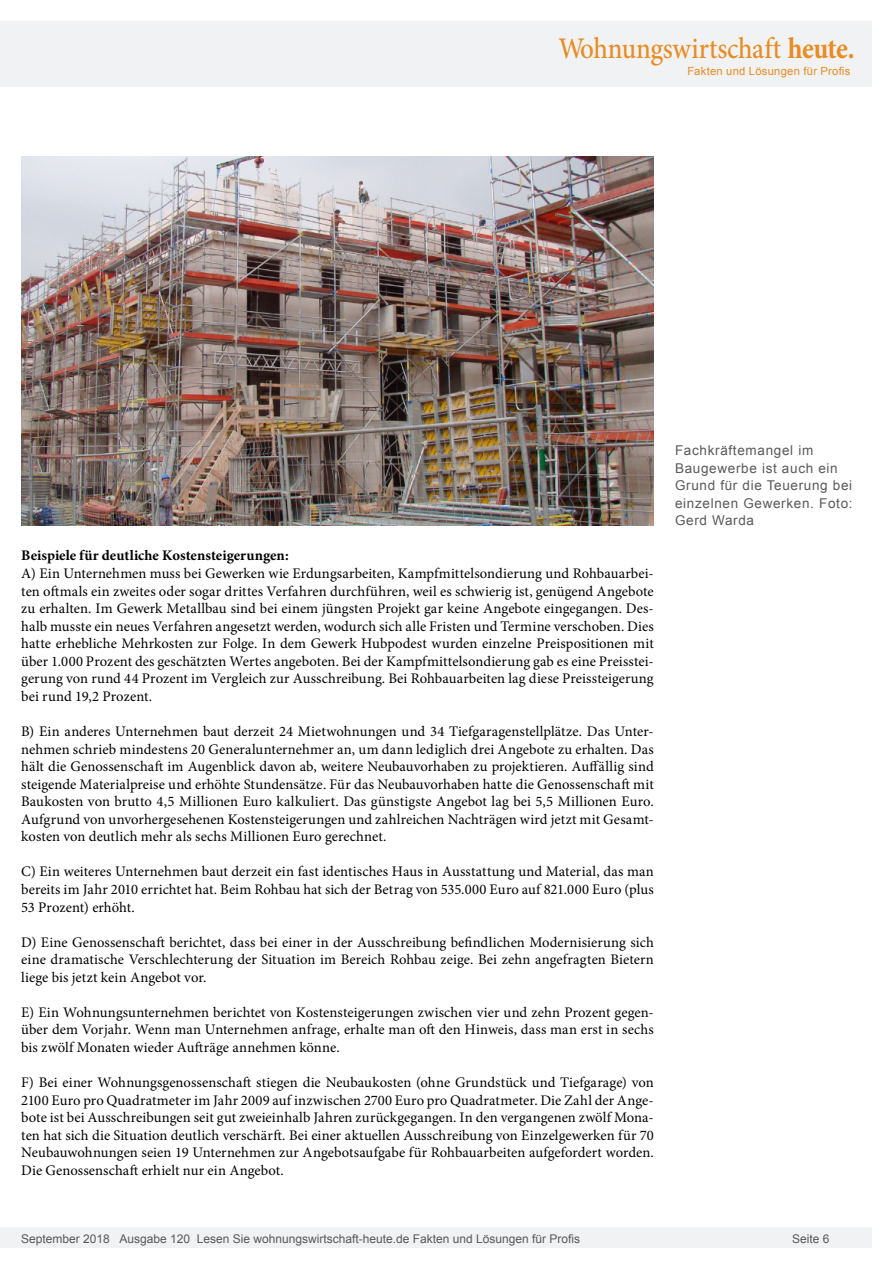
<style>
.page{position:relative;width:893px;height:1263px;background:#fff}
.page>*{position:absolute;margin:0;border:0;box-sizing:border-box;transform-origin:0 0}
.t1{font:500 30px "Minion Pro";letter-spacing:-.01em;color:#e88c24;scale:.9 1}
.Fließtext_erste_Zeil{font:14.7px/17.5px "Minion Pro";letter-spacing:.005em;color:#000;text-align:justify}
.AUTOR{font:700 14.7px "Minion Pro";color:#000}
.Bildunterschrift{font:13.5px/17.5px "Arial";letter-spacing:.05em;color:#595959}
.t2{font:12px "Arial";color:#595959}
.t3{font:11.25px "Arial";letter-spacing:.025em;color:#e88c24}
.s1{font-weight:700}
</style>
<div class="page">
<div style="left:0;top:1227px;width:872px;height:20px;background:#f1f2f3"></div>
<div style="left:0;top:21px;width:872px;height:66px;background:#f1f2f3"></div>
<img style="left:21px;top:157px;width:633px;height:368px">
<h1 class="t1" style="left:558px;top:28px;width:331px">Wohnungswirtschaft <span class="s1">heute.</span></h1>
<p class="t3" style="left:687px;top:63px;width:165px">Fakten und Lösungen für Profis</p>
<p class="AUTOR" style="left:21px;top:545px;width:269px">Beispiele für deutliche Kostensteigerungen:</p>
<p class="Fließtext_erste_Zeil" style="left:21px;top:565px;width:634px">A) Ein Unternehmen muss bei Gewerken wie Erdungsarbeiten, Kampfmittelsondierung und Rohbauarbei&shy;ten oftmals ein zweites oder sogar drittes Verfahren durchführen, weil es schwierig ist, genügend Angebote zu erhalten. Im Gewerk Metallbau sind bei einem jüngsten Projekt gar keine Angebote eingegangen. Des&shy;halb musste ein neues Verfahren angesetzt werden, wodurch sich alle Fristen und Termine verschoben. Dies hatte erhebliche Mehrkosten zur Folge. In dem Gewerk Hubpodest wurden einzelne Preispositionen mit über 1.000 Prozent des geschätzten Wertes angeboten. Bei der Kampfmittelsondierung gab es eine Preisstei&shy;gerung von rund 44 Prozent im Vergleich zur Ausschreibung. Bei Rohbauarbeiten lag diese Preissteigerung bei rund 19,2 Prozent.</p>
<p class="Fließtext_erste_Zeil" style="left:21px;top:723px;width:634px">B) Ein anderes Unternehmen baut derzeit 24 Mietwohnungen und 34 Tiefgaragenstellplätze. Das Unter&shy;nehmen schrieb mindestens 20 Generalunternehmer an, um dann lediglich drei Angebote zu erhalten. Das hält die Genossenschaft im Augenblick davon ab, weitere Neubauvorhaben zu projektieren. Auffällig sind steigende Materialpreise und erhöhte Stundensätze. Für das Neubauvorhaben hatte die Genossenschaft mit Baukosten von brutto 4,5 Millionen Euro kalkuliert. Das günstigste Angebot lag bei 5,5 Millionen Euro.<br>Aufgrund von unvorhergesehenen Kostensteigerungen und zahlreichen Nachträgen wird jetzt mit Gesamt&shy;kosten von deutlich mehr als sechs Millionen Euro gerechnet.</p>
<p class="Fließtext_erste_Zeil" style="left:21px;top:863px;width:634px">C) Ein weiteres Unternehmen baut derzeit ein fast identisches Haus in Ausstattung und Material, das man bereits im Jahr 2010 errichtet hat. Beim Rohbau hat sich der Betrag von 535.000 Euro auf 821.000 Euro (plus 53 Prozent) erhöht.</p>
<p class="Fließtext_erste_Zeil" style="left:21px;top:933px;width:634px">D) Eine Genossenschaft berichtet, dass bei einer in der Ausschreibung befindlichen Modernisierung sich eine dramatische Verschlechterung der Situation im Bereich Rohbau zeige. Bei zehn angefragten Bietern liege bis jetzt kein Angebot vor.</p>
<p class="Fließtext_erste_Zeil" style="left:21px;top:1003px;width:634px">E) Ein Wohnungsunternehmen berichtet von Kostensteigerungen zwischen vier und zehn Prozent gegen&shy;über dem Vorjahr. Wenn man Unternehmen anfrage, erhalte man oft den Hinweis, dass man erst in sechs bis zwölf Monaten wieder Aufträge annehmen könne.</p>
<p class="Fließtext_erste_Zeil" style="left:21px;top:1074px;width:634px">F) Bei einer Wohnungsgenossenschaft stiegen die Neubaukosten (ohne Grundstück und Tiefgarage) von 2100 Euro pro Quadratmeter im Jahr 2009 auf inzwischen 2700 Euro pro Quadratmeter. Die Zahl der Ange&shy;bote ist bei Ausschreibungen seit gut zweieinhalb Jahren zurückgegangen. In den vergangenen zwölf Mona&shy;ten hat sich die Situation deutlich verschärft. Bei einer aktuellen Ausschreibung von Einzelgewerken für 70<br>Neubauwohnungen seien 19 Unternehmen zur Angebotsaufgabe für Rohbauarbeiten aufgefordert worden.<br>Die Genossenschaft erhielt nur ein Angebot.</p>
<p class="Bildunterschrift" style="left:675px;top:442px;width:179px">Fachkräftemangel im<br>Baugewerbe ist auch ein<br>Grund für die Teuerung bei einzelnen Gewerken. Foto:<br>Gerd Warda</p>
<p class="t2" style="left:21px;top:1230px;width:560px">September 2018 Ausgabe 120 Lesen Sie wohnungswirtschaft-heute.de Fakten und Lösungen für Profis</p>
<p class="t2" style="left:792px;top:1231px;width:39px">Seite 6</p>
</div>
